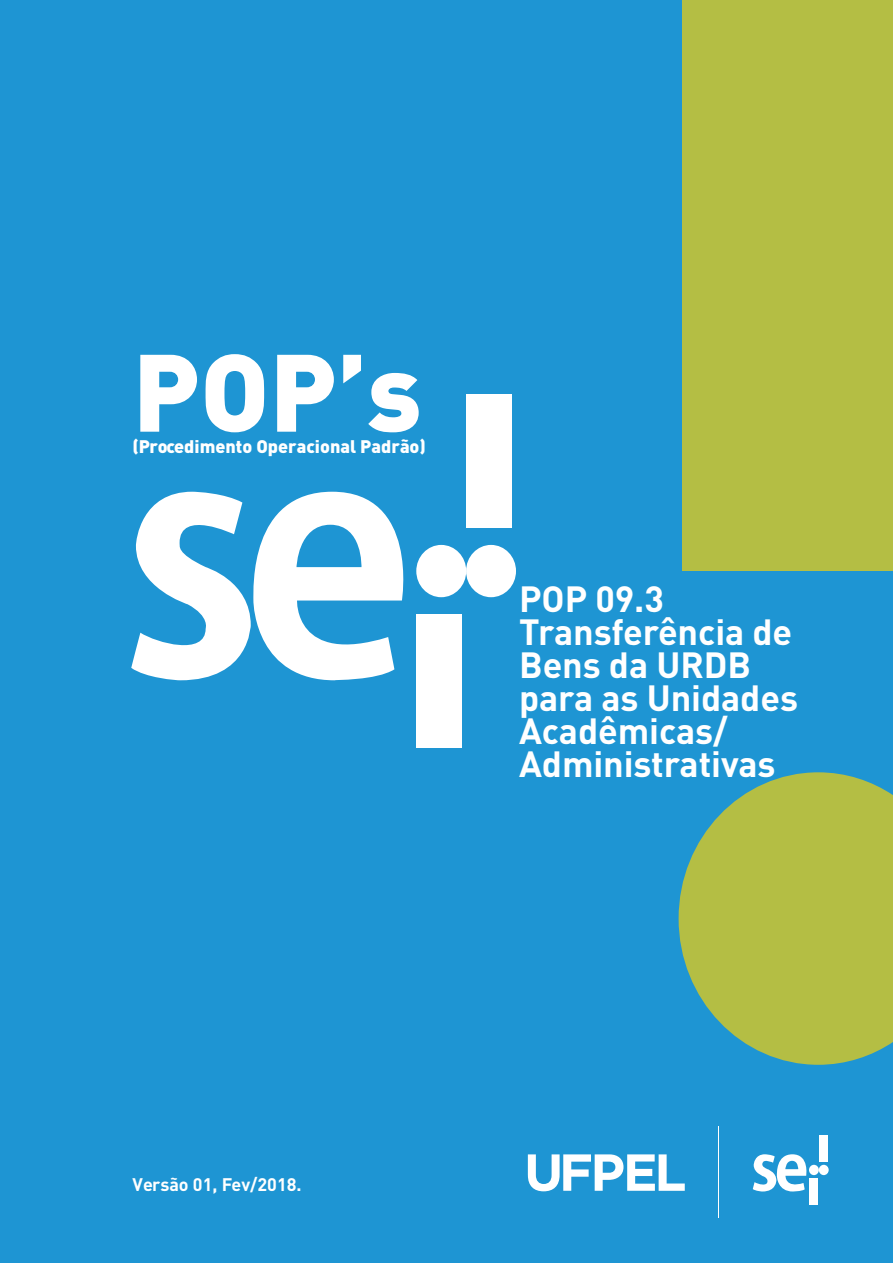
<style>
.page{position:relative;width:893px;height:1263px;background:#fff}
.page>*{position:absolute;margin:0;border:0;box-sizing:border-box;transform-origin:0 0}
.t1{font:900 108px "DIN Pro";color:#fff}
.t2{font:700 36px/33px "DIN Pro";letter-spacing:-.005em;color:#fff}
.t3{font:900 18px "DIN Pro";color:#fff}
.t4{font:700 18px "DIN Pro";color:#fff}
</style>
<div class="page">
<div style="left:0;top:1px;width:893px;height:1262px;background:#1e95d3"></div>
<div style="left:682px;top:1px;width:211px;height:570px;background:#b4be44"></div>
<svg style="left:679px;top:772px;width:214px;height:293px;fill:#b4be44"></svg>
<svg style="left:528px;top:1154px;width:157px;height:37px"></svg>
<hr style="left:719px;top:1127px;width:1px;height:91px;background:#fff">
<div style="left:809px;top:1165px;width:10px;height:10px;background:#fff;border-radius:50%"></div>
<div style="left:809px;top:1178px;width:9px;height:27px;background:#fff"></div>
<div style="left:819px;top:1165px;width:10px;height:10px;background:#fff;border-radius:50%"></div>
<div style="left:819px;top:1135px;width:9px;height:26px;background:#fff"></div>
<svg style="left:753px;top:1154px;width:54px;height:37px"></svg>
<div style="left:416px;top:545px;width:50px;height:52px;background:#fff;border-radius:50%"></div>
<div style="left:417px;top:614px;width:45px;height:134px;background:#fff"></div>
<div style="left:466px;top:545px;width:50px;height:52px;background:#fff;border-radius:50%"></div>
<div style="left:466px;top:394px;width:46px;height:134px;background:#fff"></div>
<svg style="left:131px;top:492px;width:288px;height:189px"></svg>
<h1 class="t1" style="left:133px;top:319px;width:291px">POP’s</h1>
<p class="t3" style="left:133px;top:435px;width:295px">(Procedimento Operacional Padrão)</p>
<p class="t2" style="left:519px;top:581px;width:280px">POP 09.3<br>Transferência de<br>Bens da URDB para as Unidades<br>Acadêmicas/<br>Administrativas</p>
<p class="t4" style="left:133px;top:1172px;width:171px">Versão 01, Fev/2018.</p>
</div>
